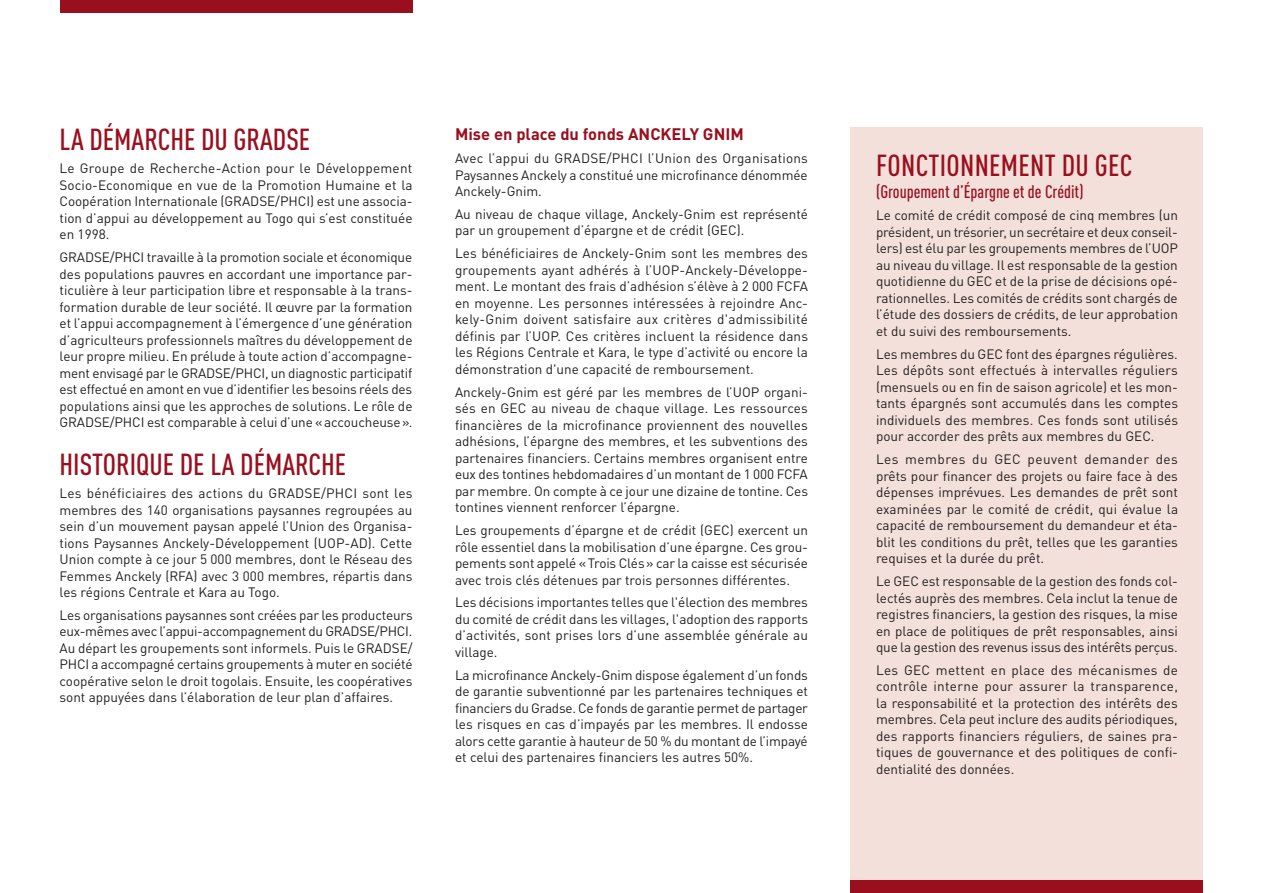
<style>
.page{position:relative;width:1263px;height:893px;background:#fff}
.page>*{position:absolute;margin:0;border:0;box-sizing:border-box;transform-origin:0 0}
.t1{font:500 condensed 30px "DINOT";color:#9a0f1e}
.t2{font:500 condensed 18px "DINOT";color:#9a0f1e}
.t3{font:700 16.5px "DINOT";color:#9a0f1e}
.t4{font:13.5px/16.5px "DINOT";color:#231f20;text-align:justify}
</style>
<div class="page">
<div style="left:60px;top:0;width:352px;height:13px;background:#9a0f1e"></div>
<div style="left:850px;top:880px;width:353px;height:13px;background:#9a0f1e"></div>
<div style="left:850px;top:128px;width:353px;height:752px;background:#f3e0da"></div>
<h1 class="t1" style="left:60px;top:122px;width:252px">LA DÉMARCHE DU GRADSE</h1>
<p class="t4" style="left:60px;top:160px;width:354px">Le Groupe de Recherche-Action pour le Développement Socio-Economique en vue de la Promotion Humaine et la Coopération Internationale (GRADSE/PHCI) est une associa&shy;tion d’appui au développement au Togo qui s’est constituée en 1998.</p>
<p class="t4" style="left:60px;top:249px;width:354px">GRADSE/PHCI travaille à la promotion sociale et économique des populations pauvres en accordant une importance par&shy;ticulière à leur participation libre et responsable à la trans&shy;formation durable de leur société. Il œuvre par la formation et l’appui accompagnement à l’émergence d’une génération d’agriculteurs professionnels maîtres du développement de leur propre milieu. En prélude à toute action d’accompagne&shy;ment envisagé par le GRADSE/PHCI, un diagnostic participatif est effectué en amont en vue d’identifier les besoins réels des populations ainsi que les approches de solutions. Le rôle de GRADSE/PHCI est comparable à celui d’une «accoucheuse».</p>
<h1 class="t1" style="left:60px;top:447px;width:288px">HISTORIQUE DE LA DÉMARCHE</h1>
<p class="t4" style="left:60px;top:485px;width:354px">Les bénéficiaires des actions du GRADSE/PHCI sont les membres des 140 organisations paysannes regroupées au sein d’un mouvement paysan appelé l’Union des Organisa&shy;tions Paysannes Anckely-Développement (UOP-AD). Cette Union compte à ce jour 5 000 membres, dont le Réseau des Femmes Anckely (RFA) avec 3 000 membres, répartis dans les régions Centrale et Kara au Togo.</p>
<p class="t4" style="left:60px;top:607px;width:355px">Les organisations paysannes sont créées par les producteurs eux-mêmes avec l’appui-accompagnement du GRADSE/PHCI.<br>Au départ les groupements sont informels. Puis le GRADSE/ PHCI a accompagné certains groupements à muter en société coopérative selon le droit togolais. Ensuite, les coopératives sont appuyées dans l’élaboration de leur plan d’affaires.</p>
<p class="t3" style="left:455px;top:123px;width:290px">Mise en place du fonds ANCKELY GNIM</p>
<p class="t4" style="left:455px;top:150px;width:354px">Avec l’appui du GRADSE/PHCI l’Union des Organisations Paysannes Anckely a constitué une microfinance dénommée Anckely-Gnim.</p>
<p class="t4" style="left:455px;top:206px;width:354px">Au niveau de chaque village, Anckely-Gnim est représenté par un groupement d’épargne et de crédit (GEC).</p>
<p class="t4" style="left:455px;top:245px;width:354px">Les bénéficiaires de Anckely-Gnim sont les membres des groupements ayant adhérés à l’UOP-Anckely-Développe&shy;ment. Le montant des frais d’adhésion s’élève à 2 000 FCFA en moyenne. Les personnes intéressées à rejoindre Anc&shy;kely-Gnim doivent satisfaire aux critères d'admissibilité définis par l’UOP. Ces critères incluent la résidence dans les Régions Centrale et Kara, le type d’activité ou encore la démonstration d'une capacité de remboursement.</p>
<p class="t4" style="left:455px;top:383px;width:355px">Anckely-Gnim est géré par les membres de l’UOP organi&shy;sés en GEC au niveau de chaque village. Les ressources financières de la microfinance proviennent des nouvelles adhésions, l’épargne des membres, et les subventions des partenaires financiers. Certains membres organisent entre eux des tontines hebdomadaires d’un montant de 1 000 FCFA par membre. On compte à ce jour une dizaine de tontine. Ces tontines viennent renforcer l’épargne.</p>
<p class="t4" style="left:455px;top:522px;width:354px">Les groupements d’épargne et de crédit (GEC) exercent un rôle essentiel dans la mobilisation d’une épargne. Ces grou&shy;pements sont appelé «Trois Clés» car la caisse est sécurisée avec trois clés détenues par trois personnes différentes.</p>
<p class="t4" style="left:455px;top:594px;width:355px">Les décisions importantes telles que l'élection des membres du comité de crédit dans les villages, l'adoption des rapports d’activités, sont prises lors d’une assemblée générale au village.</p>
<p class="t4" style="left:455px;top:666px;width:354px">La microfinance Anckely-Gnim dispose également d’un fonds de garantie subventionné par les partenaires techniques et financiers du Gradse. Ce fonds de garantie permet de partager les risques en cas d’impayés par les membres. Il endosse alors cette garantie à hauteur de 50 % du montant de l’impayé et celui des partenaires financiers les autres 50%.</p>
<h1 class="t1" style="left:876px;top:148px;width:258px">FONCTIONNEMENT DU GEC</h1>
<h2 class="t2" style="left:876px;top:181px;width:209px">(Groupement d’Épargne et de Crédit)</h2>
<p class="t4" style="left:876px;top:207px;width:303px">Le comité de crédit composé de cinq membres (un président, un trésorier, un secrétaire et deux conseil&shy;lers) est élu par les groupements membres de l’UOP au niveau du village. Il est responsable de la gestion quotidienne du GEC et de la prise de décisions opé&shy;rationnelles. Les comités de crédits sont chargés de l’étude des dossiers de crédits, de leur approbation et du suivi des remboursements.</p>
<p class="t4" style="left:876px;top:345px;width:304px">Les membres du GEC font des épargnes régulières.<br>Les dépôts sont effectués à intervalles réguliers (mensuels ou en fin de saison agricole) et les mon&shy;tants épargnés sont accumulés dans les comptes individuels des membres. Ces fonds sont utilisés pour accorder des prêts aux membres du GEC.</p>
<p class="t4" style="left:876px;top:451px;width:304px">Les membres du GEC peuvent demander des prêts pour financer des projets ou faire face à des dépenses imprévues. Les demandes de prêt sont examinées par le comité de crédit, qui évalue la capacité de remboursement du demandeur et éta&shy;blit les conditions du prêt, telles que les garanties requises et la durée du prêt.</p>
<p class="t4" style="left:876px;top:573px;width:303px">Le GEC est responsable de la gestion des fonds col&shy;lectés auprès des membres. Cela inclut la tenue de registres financiers, la gestion des risques, la mise en place de politiques de prêt responsables, ainsi que la gestion des revenus issus des intérêts perçus.</p>
<p class="t4" style="left:876px;top:662px;width:304px">Les GEC mettent en place des mécanismes de contrôle interne pour assurer la transparence, la responsabilité et la protection des intérêts des membres. Cela peut inclure des audits périodiques, des rapports financiers réguliers, de saines pra&shy;tiques de gouvernance et des politiques de confi&shy;dentialité des données.</p>
</div>
